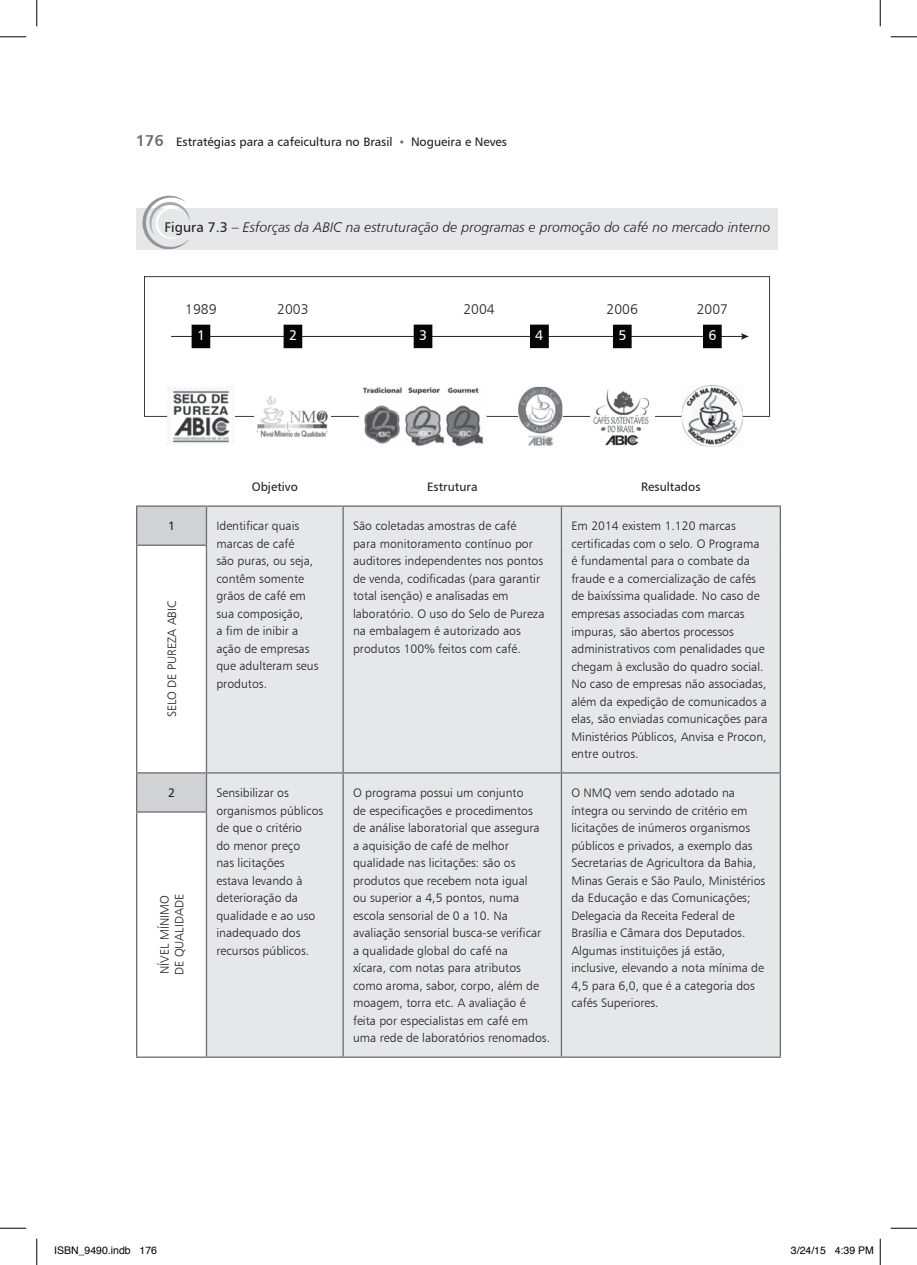
<style>
.page{position:relative;width:917px;height:1265px;background:#fff}
.page>*{position:absolute;margin:0;border:0;box-sizing:border-box;transform-origin:0 0}
.t1{font:14px "Humanist 777 BT Light Italic B";color:#231f20}
.t2{font:14px "Humanist 777 BT Light B";color:#231f20}
.t3{font:14px "Humanist 777 BT Roman B";color:#fff}
.t4{font:12.25px/17.5px "Humanist 777 BT Light B";color:#231f20}
.t5{font:12.25px "Humanist 777 BT Roman B";color:#231f20}
.t6{font:10.5px "Helvetica";color:#000}
.s1{font-family:"Humanist 777 BT Bold B";font-size:15.75px;color:#6c6d70}
.s2{font-size:10.5px;color:#6c6d70}
.s3{font-family:"Humanist 777 BT Roman B"}
.s4{font-family:"Humanist 777 BT Light B"}
</style>
<div class="page">
<svg style="left:137px;top:506px;width:69px;height:305px"></svg>
<div style="left:207px;top:506px;width:573px;height:550px;background:#e6e7e9"></div>
<hr style="left:136px;top:505px;width:70px;height:1px;background:#6c6d70">
<hr style="left:136px;top:506px;width:1px;height:38px;background:#6c6d70">
<hr style="left:206px;top:506px;width:1px;height:38px;background:#6c6d70">
<hr style="left:342px;top:506px;width:2px;height:39px;background:#6c6d70">
<hr style="left:561px;top:506px;width:1px;height:39px;background:#6c6d70">
<hr style="left:780px;top:506px;width:1px;height:39px;background:#6c6d70">
<hr style="left:342px;top:545px;width:2px;height:227px;background:#6c6d70">
<hr style="left:561px;top:545px;width:1px;height:227px;background:#6c6d70">
<hr style="left:780px;top:545px;width:1px;height:227px;background:#6c6d70">
<hr style="left:136px;top:544px;width:71px;height:1px;background:#6c6d70">
<hr style="left:136px;top:545px;width:1px;height:227px;background:#6c6d70">
<hr style="left:206px;top:545px;width:1px;height:227px;background:#6c6d70">
<hr style="left:136px;top:772px;width:70px;height:1px;background:#6c6d70">
<hr style="left:136px;top:773px;width:1px;height:38px;background:#6c6d70">
<hr style="left:206px;top:772px;width:137px;height:1px;background:#6c6d70">
<hr style="left:206px;top:773px;width:1px;height:38px;background:#6c6d70">
<hr style="left:343px;top:772px;width:218px;height:1px;background:#6c6d70">
<hr style="left:342px;top:773px;width:2px;height:38px;background:#6c6d70">
<hr style="left:561px;top:772px;width:220px;height:1px;background:#6c6d70">
<hr style="left:561px;top:773px;width:1px;height:38px;background:#6c6d70">
<hr style="left:780px;top:773px;width:1px;height:38px;background:#6c6d70">
<hr style="left:342px;top:811px;width:2px;height:245px;background:#6c6d70">
<hr style="left:561px;top:811px;width:1px;height:245px;background:#6c6d70">
<hr style="left:780px;top:811px;width:1px;height:245px;background:#6c6d70">
<hr style="left:136px;top:811px;width:71px;height:1px;background:#6c6d70">
<hr style="left:136px;top:812px;width:1px;height:244px;background:#6c6d70">
<hr style="left:206px;top:812px;width:1px;height:244px;background:#6c6d70">
<hr style="left:136px;top:1056px;width:70px;height:1px;background:#6c6d70">
<hr style="left:206px;top:1056px;width:137px;height:1px;background:#6c6d70">
<hr style="left:343px;top:1056px;width:218px;height:1px;background:#6c6d70">
<hr style="left:561px;top:1056px;width:220px;height:1px;background:#6c6d70">
<hr style="left:206px;top:505px;width:137px;height:1px;background:#6c6d70">
<hr style="left:343px;top:505px;width:218px;height:1px;background:#6c6d70">
<hr style="left:561px;top:505px;width:220px;height:1px;background:#6c6d70">
<svg style="left:144px;top:276px;width:626px;height:141px"></svg>
<hr style="left:171px;top:336px;width:572px;height:1px;background:#231f20">
<svg style="left:741px;top:333px;width:8px;height:6px"></svg>
<div style="left:192px;top:325px;width:18px;height:22px;background:#050504"></div>
<div style="left:192px;top:324px;width:18px;height:24px;border:1px solid #050504"></div>
<div style="left:284px;top:325px;width:17px;height:22px;background:#050504"></div>
<div style="left:284px;top:324px;width:18px;height:24px;border:1px solid #050504"></div>
<div style="left:414px;top:325px;width:18px;height:22px;background:#050504"></div>
<div style="left:414px;top:324px;width:18px;height:24px;border:1px solid #050504"></div>
<div style="left:531px;top:325px;width:17px;height:22px;background:#050504"></div>
<div style="left:530px;top:324px;width:19px;height:24px;border:1px solid #050504"></div>
<div style="left:614px;top:325px;width:17px;height:22px;background:#050504"></div>
<div style="left:613px;top:324px;width:19px;height:24px;border:1px solid #050504"></div>
<div style="left:704px;top:325px;width:17px;height:22px;background:#050504"></div>
<div style="left:703px;top:324px;width:19px;height:24px;border:1px solid #050504"></div>
<div style="left:137px;top:208px;width:641px;height:41px;background:#e6e7e9"></div>
<svg style="left:142px;top:196px;width:48px;height:53px"></svg>
<img style="left:168px;top:387px;width:66px;height:58px">
<img style="left:168px;top:416px;width:66px;height:1px">
<img style="left:255px;top:394px;width:76px;height:43px">
<img style="left:255px;top:416px;width:76px;height:1px">
<img style="left:359px;top:384px;width:128px;height:63px">
<img style="left:359px;top:416px;width:128px;height:1px">
<img style="left:518px;top:387px;width:44px;height:59px">
<img style="left:518px;top:416px;width:44px;height:1px">
<img style="left:590px;top:385px;width:64px;height:61px">
<img style="left:590px;top:416px;width:64px;height:1px">
<img style="left:682px;top:385px;width:61px;height:61px">
<img style="left:682px;top:416px;width:61px;height:1px">
<svg style="left:0;top:36px;width:26px;height:1px"></svg>
<svg style="left:891px;top:36px;width:26px;height:1px"></svg>
<svg style="left:0;top:1227px;width:26px;height:1px"></svg>
<svg style="left:891px;top:1227px;width:26px;height:1px"></svg>
<svg style="left:36px;top:0;width:1px;height:26px"></svg>
<svg style="left:36px;top:1238px;width:1px;height:26px"></svg>
<svg style="left:880px;top:0;width:1px;height:26px"></svg>
<svg style="left:880px;top:1238px;width:1px;height:26px"></svg>
<p class="t5" style="left:136px;top:134px;width:373px"><span class="s1">176</span> Estratégias para a cafeicultura no Brasil <span class="s2">•</span> Nogueira e Neves</p>
<p class="t1" style="left:165px;top:219px;width:607px"><span class="s3">Figura 7.3</span> <span class="s4">–</span> Esforças da ABIC na estruturação de programas e promoção do café no mercado interno</p>
<p class="t2" style="left:185px;top:301px;width:33px">1989</p>
<p class="t2" style="left:277px;top:301px;width:33px">2003</p>
<p class="t2" style="left:463px;top:301px;width:33px">2004</p>
<p class="t2" style="left:606px;top:301px;width:33px">2006</p>
<p class="t2" style="left:697px;top:301px;width:33px">2007</p>
<p class="t3" style="left:197px;top:326px;width:10px">1</p>
<p class="t3" style="left:289px;top:326px;width:10px">2</p>
<p class="t3" style="left:419px;top:327px;width:10px">3</p>
<p class="t3" style="left:535px;top:326px;width:10px">4</p>
<p class="t3" style="left:618px;top:326px;width:10px">5</p>
<p class="t3" style="left:708px;top:326px;width:10px">6</p>
<p class="t5" style="left:252px;top:479px;width:48px">Objetivo</p>
<p class="t5" style="left:427px;top:479px;width:52px">Estrutura</p>
<p class="t5" style="left:641px;top:479px;width:61px">Resultados</p>
<p class="t5" style="left:168px;top:518px;width:9px">1</p>
<p class="t4" style="left:216px;top:517px;width:104px">Identificar quais marcas de café<br>são puras, ou seja, contêm somente grãos de café em sua composição,<br>a fim de inibir a ação de empresas que adulteram seus produtos.</p>
<p class="t4" style="left:353px;top:517px;width:193px">São coletadas amostras de café<br>para monitoramento contínuo por auditores independentes nos pontos de venda, codificadas (para garantir total isenção) e analisadas em laboratório. O uso do Selo de Pureza na embalagem é autorizado aos produtos 100% feitos com café.</p>
<p class="t4" style="left:571px;top:517px;width:198px">Em 2014 existem 1.120 marcas certificadas com o selo. O Programa é fundamental para o combate da fraude e a comercialização de cafés de baixíssima qualidade. No caso de empresas associadas com marcas impuras, são abertos processos administrativos com penalidades que chegam à exclusão do quadro social.<br>No caso de empresas não associadas, além da expedição de comunicados a elas, são enviadas comunicações para Ministérios Públicos, Anvisa e Procon, entre outros.</p>
<p class="t4" style="left:163px;top:717px;width:118px;rotate:-90deg">SELO DE PUREZA ABIC</p>
<p class="t5" style="left:168px;top:785px;width:9px">2</p>
<p class="t4" style="left:216px;top:783px;width:108px">Sensibilizar os organismos públicos de que o critério<br>do menor preço<br>nas licitações<br>estava levando à deterioração da qualidade e ao uso inadequado dos recursos públicos.</p>
<p class="t4" style="left:353px;top:783px;width:199px">O programa possui um conjunto<br>de especificações e procedimentos<br>de análise laboratorial que assegura<br>a aquisição de café de melhor qualidade nas licitações: são os produtos que recebem nota igual<br>ou superior a 4,5 pontos, numa escola sensorial de 0 a 10. Na avaliação sensorial busca-se verificar a qualidade global do café na<br>xícara, com notas para atributos como aroma, sabor, corpo, além de moagem, torra etc. A avaliação é feita por especialistas em café em uma rede de laboratórios renomados.</p>
<p class="t4" style="left:571px;top:783px;width:195px">O NMQ vem sendo adotado na íntegra ou servindo de critério em licitações de inúmeros organismos públicos e privados, a exemplo das<br>Secretarias de Agricultora da Bahia,<br>Minas Gerais e São Paulo, Ministérios da Educação e das Comunicações;<br>Delegacia da Receita Federal de<br>Brasília e Câmara dos Deputados.<br>Algumas instituições já estão, inclusive, elevando a nota mínima de<br>4,5 para 6,0, que é a categoria dos cafés Superiores.</p>
<p class="t4" style="left:157px;top:974px;width:83px;line-height:14.7px;rotate:-90deg">NÍVEL MÍNIMO<br>DE QUALIDADE</p>
<p class="t6" style="left:54px;top:1242px;width:104px">ISBN_9490.indb 176</p>
<p class="t6" style="left:791px;top:1242px;width:84px">3/24/15 4:39 PM</p>
</div>
